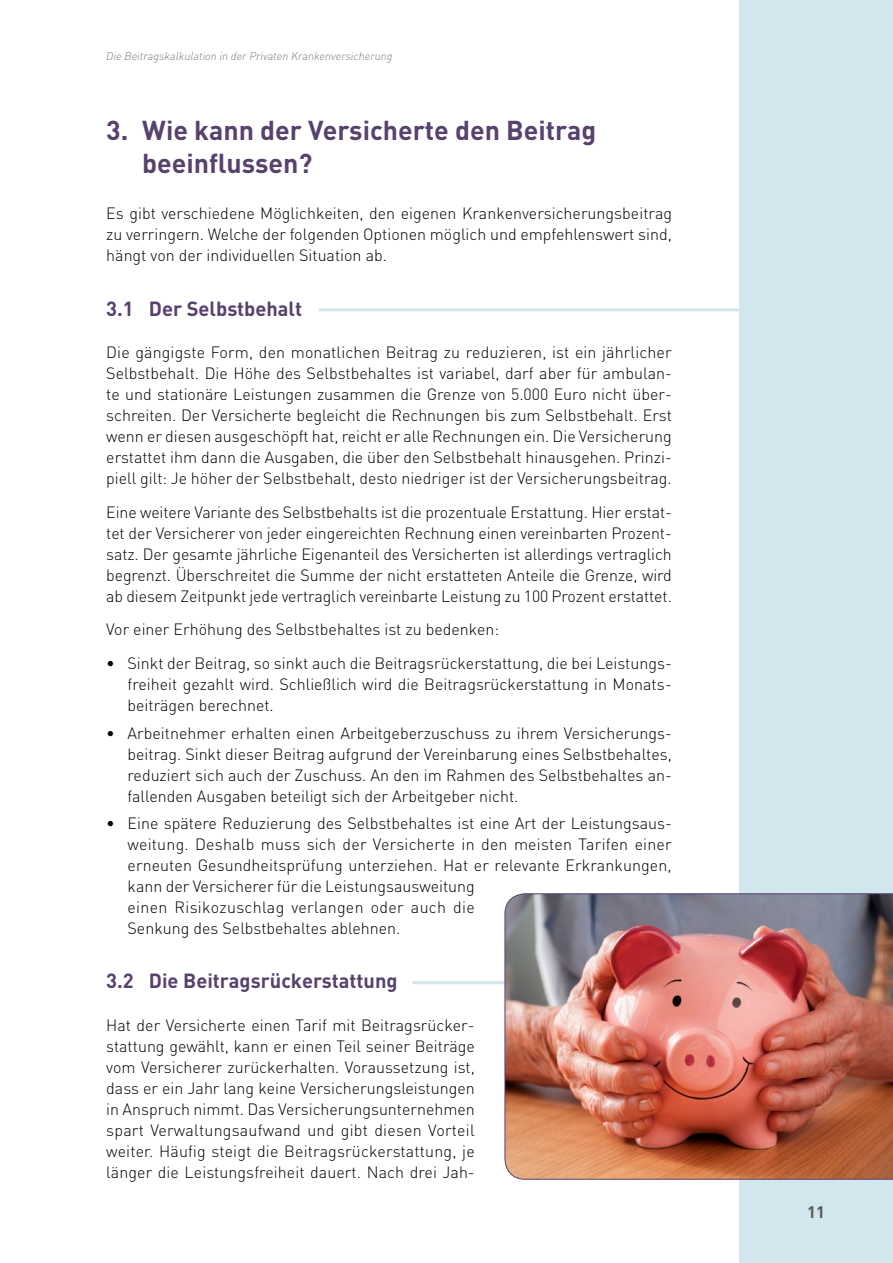
<style>
.page{position:relative;width:893px;height:1263px;background:#fff}
.page>*{position:absolute;margin:0;border:0;box-sizing:border-box;transform-origin:0 0}
.t1{font:700 27px/33px "DINOT";color:#57426d}
.t2{font:700 20.25px "DINOT";color:#57426d}
.t3{font:700 16.5px "DIN";color:#565656}
.t4{font:300 16.2px/21px "DINOT";color:#000;text-align:justify}
.t5{font:italic 300 11.25px "DIN";color:#7b7b7a}
</style>
<div class="page">
<div style="left:740px;top:0;width:153px;height:1263px;background:#d2e6ed"></div>
<hr style="left:319px;top:308px;width:421px;height:3px;background:#d2e6ed">
<hr style="left:412px;top:981px;width:131px;height:3px;background:#d2e6ed">
<img style="left:505px;top:893px;width:388px;height:286px">
<p class="t5" style="left:106px;top:49px;width:288px">Die Beitragskalkulation in der Privaten Krankenversicherung</p>
<h1 class="t1" style="left:142px;top:112px;width:455px;text-indent:-36px">3. Wie kann der Versicherte den Beitrag beeinflussen?</h1>
<p class="t4" style="left:106px;top:202px;width:567px">Es gibt verschiedene Möglichkeiten, den eigenen Krankenversicherungsbeitrag zu verringern. Welche der folgenden Optionen möglich und empfehlenswert sind, hängt von der individuellen Situation ab.</p>
<p class="t2" style="left:106px;top:295px;width:197px">3.1 Der Selbstbehalt</p>
<p class="t4" style="left:106px;top:341px;width:567px">Die gängigste Form, den monatlichen Beitrag zu reduzieren, ist ein jährlicher Selbstbehalt. Die Höhe des Selbstbehaltes ist variabel, darf aber für ambulan&shy;te und stationäre Leistungen zusammen die Grenze von 5.000 Euro nicht über&shy;schreiten. Der Versicherte begleicht die Rechnungen bis zum Selbstbehalt. Erst wenn er diesen ausgeschöpft hat, reicht er alle Rechnungen ein. Die Versicherung erstattet ihm dann die Ausgaben, die über den Selbstbehalt hinausgehen. Prinzi&shy;piell gilt: Je höher der Selbstbehalt, desto niedriger ist der Versicherungsbeitrag.</p>
<p class="t4" style="left:106px;top:501px;width:567px">Eine weitere Variante des Selbstbehalts ist die prozentuale Erstattung. Hier erstat&shy;tet der Versicherer von jeder eingereichten Rechnung einen vereinbarten Prozent&shy;satz. Der gesamte jährliche Eigenanteil des Versicherten ist allerdings vertraglich begrenzt. Überschreitet die Summe der nicht erstatteten Anteile die Grenze, wird ab diesem Zeitpunkt jede vertraglich vereinbarte Leistung zu 100 Prozent erstattet.</p>
<p class="t4" style="left:106px;top:618px;width:394px">Vor einer Erhöhung des Selbstbehaltes ist zu bedenken:</p>
<p class="t4" style="left:128px;top:652px;width:546px;text-indent:-21px">• Sinkt der Beitrag, so sinkt auch die Beitragsrückerstattung, die bei Leistungs&shy;freiheit gezahlt wird. Schließlich wird die Beitragsrückerstattung in Monats&shy;beiträgen berechnet.</p>
<p class="t4" style="left:128px;top:721px;width:546px;text-indent:-21px">• Arbeitnehmer erhalten einen Arbeitgeberzuschuss zu ihrem Versicherungs&shy;beitrag. Sinkt dieser Beitrag aufgrund der Vereinbarung eines Selbstbehaltes, reduziert sich auch der Zuschuss. An den im Rahmen des Selbstbehaltes an&shy;fallenden Ausgaben beteiligt sich der Arbeitgeber nicht.</p>
<p class="t4" style="left:128px;top:812px;width:546px;text-align:left;text-indent:-21px">• Eine spätere Reduzierung des Selbstbehaltes ist eine Art der Leistungsaus&shy;weitung. Deshalb muss sich der Versicherte in den meisten Tarifen einer erneuten Gesundheitsprüfung unterziehen. Hat er relevante Erkrankungen, kann der Versicherer für die Leistungsausweitung<br>einen Risikozuschlag verlangen oder auch die<br>Senkung des Selbstbehaltes ablehnen.</p>
<p class="t2" style="left:106px;top:967px;width:293px">3.2 Die Beitragsrückerstattung</p>
<p class="t4" style="left:106px;top:1014px;width:370px">Hat der Versicherte einen Tarif mit Beitragsrücker&shy;stattung gewählt, kann er einen Teil seiner Beiträge vom Versicherer zurückerhalten. Voraussetzung ist, dass er ein Jahr lang keine Versicherungsleistungen in Anspruch nimmt. Das Versicherungsunternehmen spart Verwaltungsaufwand und gibt diesen Vorteil weiter. Häufig steigt die Beitragsrückerstattung, je länger die Leistungsfreiheit dauert. Nach drei Jah-</p>
<p class="t3" style="left:807px;top:1201px;width:19px">11</p>
</div>
